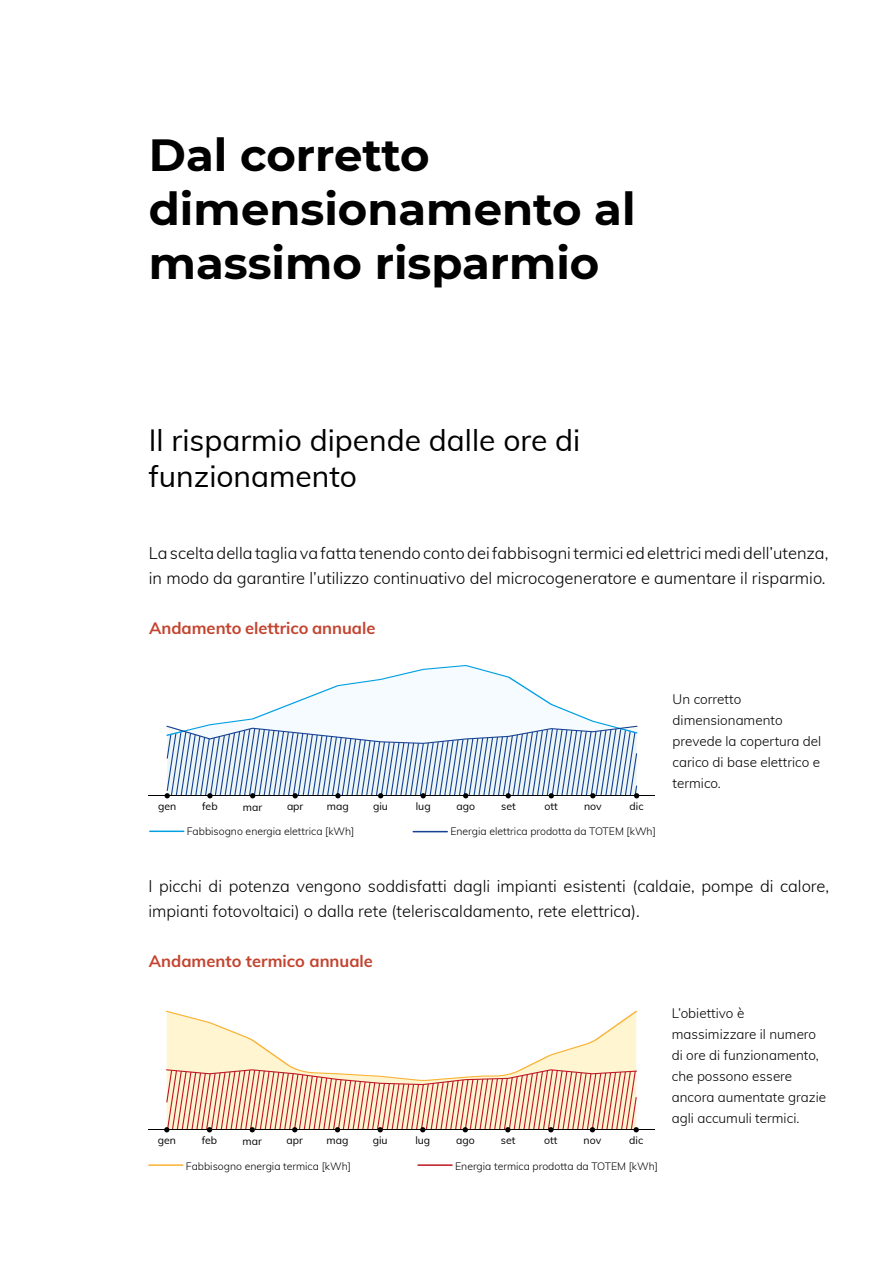
<style>
.page{position:relative;width:893px;height:1263px;background:#fff}
.page>*{position:absolute;margin:0;border:0;box-sizing:border-box;transform-origin:0 0}
.t1{font:700 45px/54px "Montserrat";color:#000}
.t2{font:30px/36px "Muli";color:#000}
.t3{font:300 16.5px/25.5px "Muli";color:#000}
.t4{font:700 16.5px "Muli";color:#c3432e}
.t5{font:300 13.5px/21px "Muli";color:#000}
.t6{font:300 10.5px "Muli";color:#000}
.t7{font:10.5px "Muli";color:#000}
</style>
<div class="page">
<hr style="left:413px;top:831px;width:34px;height:1px;background:#164194">
<hr style="left:150px;top:830px;width:34px;height:2px;background:#009fe3">
<hr style="left:149px;top:795px;width:506px;height:1px;background:#000">
<hr style="left:149px;top:1164px;width:34px;height:2px;background:#f9b234">
<hr style="left:418px;top:1164px;width:34px;height:2px;background:#be1622">
<hr style="left:148px;top:1129px;width:507px;height:1px;background:#000">
<svg style="left:164px;top:1011px;width:475px;height:121px"></svg>
<svg style="left:165px;top:665px;width:474px;height:133px"></svg>
<h1 class="t1" style="left:149px;top:126px;width:488px">Dal corretto dimensionamento al massimo risparmio</h1>
<h2 class="t2" style="left:149px;top:421px;width:433px">Il risparmio dipende dalle ore di funzionamento</h2>
<p class="t3" style="left:149px;top:539px;width:681px">La scelta della taglia va fatta tenendo conto dei fabbisogni termici ed elettrici medi dell’utenza, in modo da garantire l’utilizzo continuativo del microcogeneratore e aumentare il risparmio.</p>
<p class="t4" style="left:149px;top:616px;width:228px">Andamento elettrico annuale</p>
<p class="t7" style="left:158px;top:799px;width:20px">gen</p>
<p class="t7" style="left:202px;top:799px;width:17px">feb</p>
<p class="t7" style="left:243px;top:799px;width:21px">mar</p>
<p class="t7" style="left:287px;top:799px;width:18px">apr</p>
<p class="t7" style="left:327px;top:799px;width:23px">mag</p>
<p class="t7" style="left:373px;top:799px;width:16px">giu</p>
<p class="t7" style="left:416px;top:799px;width:16px">lug</p>
<p class="t7" style="left:457px;top:799px;width:20px">ago</p>
<p class="t7" style="left:501px;top:799px;width:16px">set</p>
<p class="t7" style="left:545px;top:799px;width:15px">ott</p>
<p class="t7" style="left:584px;top:799px;width:19px">nov</p>
<p class="t7" style="left:630px;top:799px;width:15px">dic</p>
<p class="t6" style="left:187px;top:823px;width:169px">Fabbisogno energia elettrica [kWh]</p>
<p class="t6" style="left:450px;top:824px;width:207px">Energia elettrica prodotta da TOTEM [kWh]</p>
<p class="t5" style="left:673px;top:688px;width:150px">Un corretto dimensionamento prevede la copertura del carico di base elettrico e termico.</p>
<p class="t3" style="left:148px;top:872px;width:682px">I picchi di potenza vengono soddisfatti dagli impianti esistenti (caldaie, pompe di calore, impianti fotovoltaici) o dalla rete (teleriscaldamento, rete elettrica).</p>
<p class="t4" style="left:149px;top:948px;width:226px">Andamento termico annuale</p>
<p class="t7" style="left:158px;top:1133px;width:20px">gen</p>
<p class="t7" style="left:202px;top:1133px;width:17px">feb</p>
<p class="t7" style="left:242px;top:1133px;width:21px">mar</p>
<p class="t7" style="left:287px;top:1133px;width:18px">apr</p>
<p class="t7" style="left:327px;top:1133px;width:23px">mag</p>
<p class="t7" style="left:373px;top:1133px;width:16px">giu</p>
<p class="t7" style="left:415px;top:1133px;width:16px">lug</p>
<p class="t7" style="left:456px;top:1133px;width:20px">ago</p>
<p class="t7" style="left:501px;top:1133px;width:16px">set</p>
<p class="t7" style="left:544px;top:1133px;width:15px">ott</p>
<p class="t7" style="left:584px;top:1133px;width:19px">nov</p>
<p class="t7" style="left:629px;top:1133px;width:15px">dic</p>
<p class="t6" style="left:186px;top:1159px;width:166px">Fabbisogno energia termica [kWh]</p>
<p class="t6" style="left:455px;top:1159px;width:204px">Energia termica prodotta da TOTEM [kWh]</p>
<p class="t5" style="left:672px;top:1002px;width:156px">L’obiettivo è massimizzare il numero di ore di funzionamento, che possono essere ancora aumentate grazie agli accumuli termici.</p>
</div>
